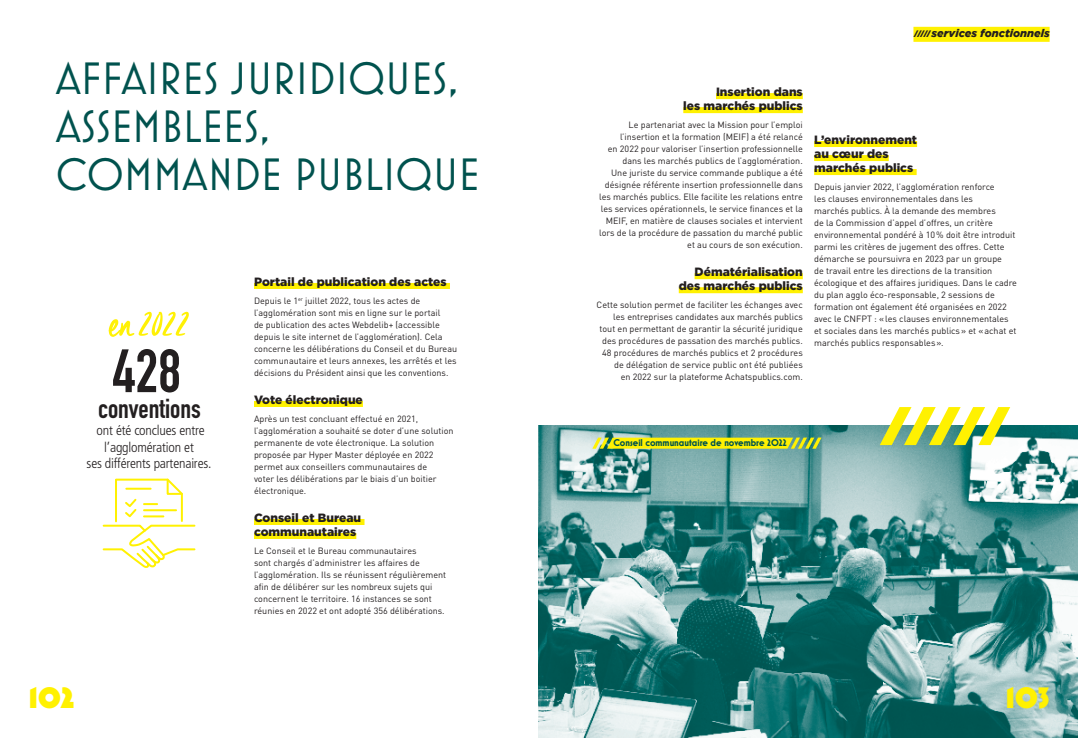
<style>
.page{position:relative;width:1078px;height:738px;background:#fff}
.page>*{position:absolute;margin:0;border:0;box-sizing:border-box;transform-origin:0 0}
.t1{font:60px "DIN Engschrift Std";color:#231f20}
.t2{font:50.3px "Cheddar Jack";letter-spacing:-.025em;color:#fff106}
.t3{font:46px/48px "Mostra Nuova";color:#00524e}
.t4{font:800 30px "Mostra Nuova";color:#fff101}
.t5{font:27px "DIN Engschrift Std";color:#231f20}
.t6{font:300 condensed 13.7px/16.3px "Frutiger LT Std";letter-spacing:-.015em;color:#231f20;text-align:center}
.t7{font:900 12px/14px "Gotham";color:#231f20}
.t8{font:italic 900 11px "Gotham";color:#231f20}
.t9{font:700 10px "Mostra Nuova";color:#00524e}
.t10{font:9px/12px "DINOT";color:#231f20}
.s1{font-family:"Acier BAT Text Noir";font-weight:400;font-style:normal}
</style>
<div class="page">
<img style="left:539px;top:425px;width:538px;height:312px">
<div style="left:913px;top:27px;width:136px;height:15px;background:#fff101"></div>
<div style="left:254px;top:283px;width:196px;height:6px;background:#fff101"></div>
<div style="left:254px;top:400px;width:109px;height:6px;background:#fff101"></div>
<div style="left:254px;top:518px;width:110px;height:6px;background:#fff101"></div>
<div style="left:254px;top:532px;width:102px;height:6px;background:#fff101"></div>
<svg style="left:102px;top:478px;width:94px;height:90px"></svg>
<div style="left:715px;top:93px;width:87px;height:6px;background:#fff101"></div>
<div style="left:683px;top:107px;width:119px;height:6px;background:#fff101"></div>
<div style="left:694px;top:273px;width:108px;height:6px;background:#fff101"></div>
<div style="left:678px;top:287px;width:124px;height:6px;background:#fff101"></div>
<div style="left:814px;top:141px;width:102px;height:6px;background:#fff101"></div>
<div style="left:814px;top:155px;width:74px;height:6px;background:#fff101"></div>
<div style="left:814px;top:169px;width:102px;height:6px;background:#fff101"></div>
<svg style="left:879px;top:407px;width:130px;height:37px"></svg>
<svg style="left:592px;top:437px;width:17px;height:11px"></svg>
<svg style="left:790px;top:437px;width:31px;height:11px"></svg>
<div style="left:609px;top:437px;width:181px;height:11px;background:#fff101"></div>
<h3 class="t3" style="left:56px;top:53px;width:425px">AFFAIRES JURIDIQUES,<br>ASSEMBLEES,<br>COMMANDE PUBLIQUE</h3>
<h2 class="t2" style="left:108px;top:294px;width:83px">en 2022</h2>
<h1 class="t1" style="left:112px;top:335px;width:70px">428</h1>
<h3 class="t5" style="left:98px;top:393px;width:105px">conventions</h3>
<h3 class="t6" style="left:87px;top:422px;width:126px">ont été conclues entre l’agglomération et<br>ses différents partenaires.</h3>
<h3 class="t7" style="left:254px;top:274px;width:194px">Portail de publication des actes</h3>
<p class="t10" style="left:254px;top:294px;width:205px">Depuis le 1<sup>er</sup> juillet 2022, tous les actes de l’agglomération sont mis en ligne sur le portail<br>de publication des actes Webdelib+ (accessible depuis le site internet de l’agglomération). Cela concerne les délibérations du Conseil et du Bureau communautaire et leurs annexes, les arrêtés et les décisions du Président ainsi que les conventions.</p>
<h3 class="t7" style="left:254px;top:392px;width:110px">Vote électronique</h3>
<p class="t10" style="left:254px;top:412px;width:201px">Après un test concluant effectué en 2021, l’agglomération a souhaité se doter d’une solution permanente de vote électronique. La solution proposée par Hyper Master déployée en 2022 permet aux conseillers communautaires de<br>voter les délibérations par le biais d’un boitier électronique.</p>
<h3 class="t7" style="left:254px;top:510px;width:109px">Conseil et Bureau communautaires</h3>
<p class="t10" style="left:254px;top:544px;width:194px">Le Conseil et le Bureau communautaires<br>sont chargés d’administrer les affaires de l’agglomération. Ils se réunissent régulièrement afin de délibérer sur les nombreux sujets qui concernent le territoire. 16 instances se sont réunies en 2022 et ont adopté 356 délibérations.</p>
<p class="t8" style="left:913px;top:27px;width:138px"><span class="s1">/////</span>services fonctionnels</p>
<h3 class="t7" style="left:683px;top:85px;width:121px;text-align:right">Insertion dans<br>les marchés publics</h3>
<p class="t10" style="left:599px;top:118px;width:205px;text-align:right">Le partenariat avec la Mission pour l’emploi l’insertion et la formation (MEIF) a été relancé<br>en 2022 pour valoriser l’insertion professionnelle dans les marchés publics de l’agglomération.<br>Une juriste du service commande publique a été désignée référente insertion professionnelle dans les marchés publics. Elle facilite les relations entre les services opérationnels, le service finances et la MEIF, en matière de clauses sociales et intervient lors de la procédure de passation du marché public et au cours de son exécution.</p>
<h3 class="t7" style="left:678px;top:264px;width:125px;text-align:right">Dématérialisation des marchés publics</h3>
<p class="t10" style="left:596px;top:298px;width:208px;text-align:right">Cette solution permet de faciliter les échanges avec les entreprises candidates aux marchés publics tout en permettant de garantir la sécurité juridique des procédures de passation des marchés publics.<br>48 procédures de marchés publics et 2 procédures de délégation de service public ont été publiées<br>en 2022 sur la plateforme Achatspublics.com.</p>
<h3 class="t7" style="left:814px;top:132px;width:104px">L’environnement au cœur des marchés publics</h3>
<p class="t10" style="left:814px;top:180px;width:204px">Depuis janvier 2022, l’agglomération renforce<br>les clauses environnementales dans les<br>marchés publics. À la demande des membres<br>de la Commission d’appel d’offres, un critère environnemental pondéré à 10% doit être introduit parmi les critères de jugement des offres. Cette démarche se poursuivra en 2023 par un groupe<br>de travail entre les directions de la transition écologique et des affaires juridiques. Dans le cadre du plan agglo éco-responsable, 2 sessions de formation ont également été organisées en 2022 avec le CNFPT : «les clauses environnementales et sociales dans les marchés publics» et «achat et marchés publics responsables».</p>
<p class="t9" style="left:613px;top:436px;width:175px">Conseil communautaire de novembre 2022</p>
<h3 class="t4" style="left:28px;top:679px;width:47px">102</h3>
<h3 class="t4" style="left:1005px;top:679px;width:46px">103</h3>
</div>
